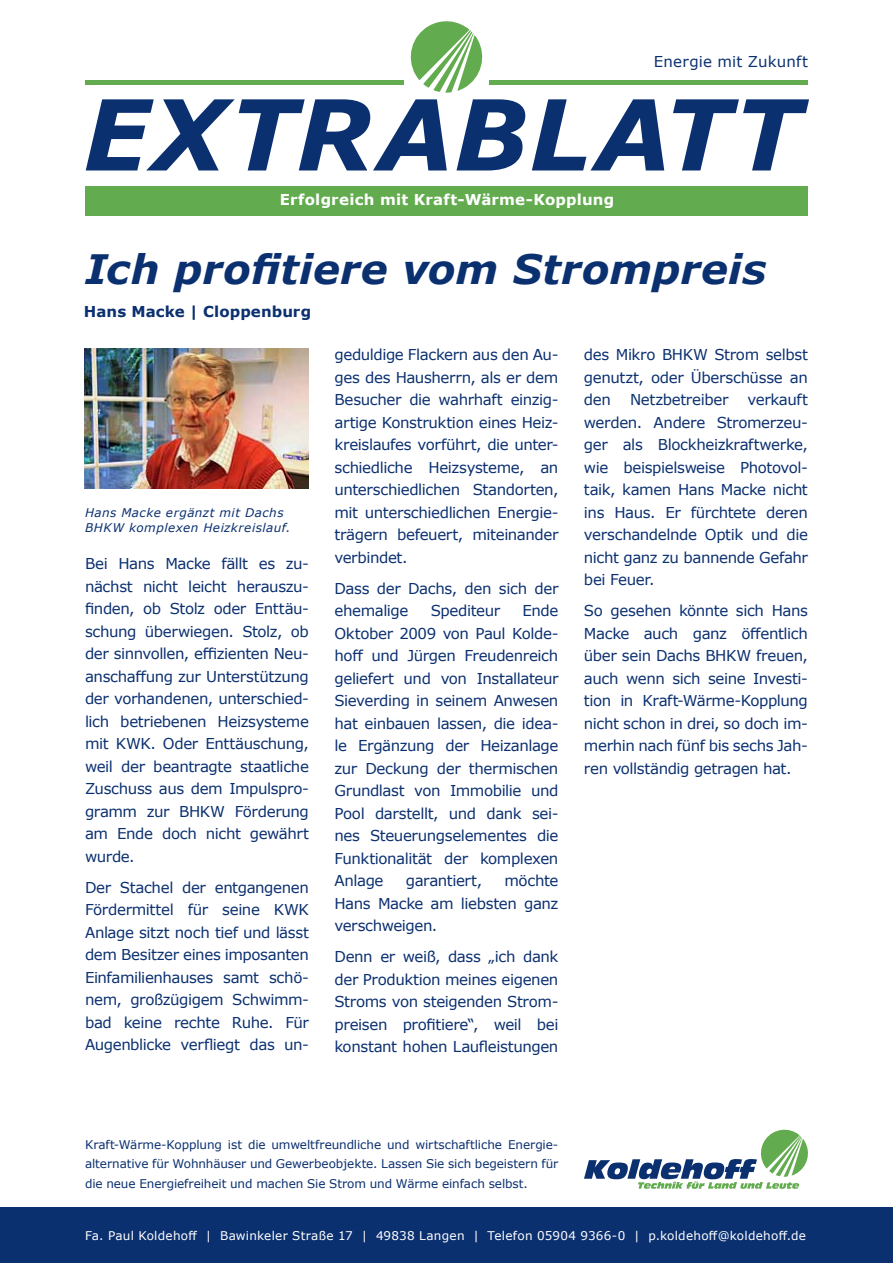
<style>
.page{position:relative;width:893px;height:1263px;background:#fff}
.page>*{position:absolute;margin:0;border:0;box-sizing:border-box;transform-origin:0 0}
.t1{font:italic 700 97.8px "Verdana";letter-spacing:.015em;color:#0b3070}
.t2{font:italic 700 40.5px "Verdana";letter-spacing:.005em;color:#0b3070}
.t3{font:15px/22.5px "Verdana";letter-spacing:-.025em;color:#0b3070;text-align:justify}
.t4{font:700 15px "Verdana";letter-spacing:.015em;color:#fff}
.t5{font:700 15px "Verdana";letter-spacing:.005em;color:#0b3070}
.t6{font:15px "Verdana";letter-spacing:.01em;color:#0b3070}
.t7{font:12px/19.5px "Verdana";letter-spacing:-.01em;color:#0b3070;text-align:justify}
.t8{font:12px "Verdana";letter-spacing:.02em;color:#fff}
.t9{font:italic 12px/15px "Verdana";letter-spacing:.04em;color:#0b3070}
</style>
<div class="page">
<svg style="left:584px;top:1129px;width:224px;height:60px"></svg>
<svg style="left:410px;top:21px;width:73px;height:72px"></svg>
<div style="left:0;top:1208px;width:893px;height:55px;background:#0b3070"></div>
<div style="left:85px;top:186px;width:723px;height:30px;background:#62ab4e"></div>
<hr style="left:85px;top:80px;width:319px;height:4px;background:#62ab4e">
<hr style="left:489px;top:80px;width:319px;height:4px;background:#62ab4e">
<img style="left:84px;top:349px;width:224px;height:139px">
<p class="t6" style="left:654px;top:51px;width:156px">Energie mit Zukunft</p>
<h1 class="t1" style="left:83px;top:66px;width:719px">EXTRABLATT</h1>
<p class="t4" style="left:280px;top:189px;width:336px">Erfolgreich mit Kraft-Wärme-Kopplung</p>
<h2 class="t2" style="left:85px;top:241px;width:683px">Ich profitiere vom Strompreis</h2>
<p class="t5" style="left:84px;top:300px;width:229px">Hans Macke | Cloppenburg</p>
<p class="t9" style="left:85px;top:505px;width:207px">Hans Macke ergänzt mit Dachs<br>BHKW komplexen Heizkreislauf.</p>
<p class="t3" style="left:85px;top:552px;width:225px">Bei Hans Macke fällt es zu&shy;nächst nicht leicht herauszu&shy;finden, ob Stolz oder Enttäu&shy;schung überwiegen. Stolz, ob der sinnvollen, effizienten Neu&shy;anschaffung zur Unterstützung der vorhandenen, unterschied&shy;lich betriebenen Heizsysteme mit KWK. Oder Enttäuschung, weil der beantragte staatliche Zuschuss aus dem Impulspro&shy;gramm zur BHKW Förderung am Ende doch nicht gewährt wurde.</p>
<p class="t3" style="left:85px;top:876px;width:225px">Der Stachel der entgangenen Fördermittel für seine KWK Anlage sitzt noch tief und lässt dem Besitzer eines imposanten Einfamilienhauses samt schö&shy;nem, großzügigem Schwimm&shy;bad keine rechte Ruhe. Für Augenblicke verfliegt das un-</p>
<p class="t3" style="left:334px;top:343px;width:225px">geduldige Flackern aus den Au&shy;ges des Hausherrn, als er dem Besucher die wahrhaft einzig&shy;artige Konstruktion eines Heiz&shy;kreislaufes vorführt, die unter&shy;schiedliche Heizsysteme, an unterschiedlichen Standorten, mit unterschiedlichen Energie&shy;trägern befeuert, miteinander verbindet.</p>
<p class="t3" style="left:334px;top:577px;width:225px">Dass der Dachs, den sich der ehemalige</p>
<p class="t3" style="left:334px;top:599px;width:225px;text-indent:188px">Ende Oktober 2009 von Paul Kolde&shy;hoff und Jürgen Freudenreich geliefert und von Installateur Sieverding in seinem Anwesen hat einbauen lassen, die idea&shy;le Ergänzung der Heizanlage zur Deckung der thermischen Grundlast von Immobilie und Pool darstellt, und dank sei&shy;nes Steuerungselementes die Funktionalität der komplexen Anlage</p>
<p class="t3" style="left:431px;top:599px;width:71px">Spediteur</p>
<p class="t3" style="left:334px;top:869px;width:225px;text-indent:170px">möchte Hans Macke am liebsten ganz verschweigen.</p>
<p class="t3" style="left:334px;top:945px;width:225px">Denn er weiß, dass „ich dank der Produktion meines eigenen Stroms von steigenden Strom&shy;preisen profitiere“, weil bei konstant hohen Laufleistungen</p>
<p class="t3" style="left:406px;top:869px;width:78px">garantiert,</p>
<p class="t3" style="left:584px;top:343px;width:225px">des Mikro BHKW Strom selbst genutzt, oder Überschüsse an den</p>
<p class="t3" style="left:584px;top:388px;width:225px;text-indent:164px">verkauft werden. Andere Stromerzeu&shy;ger als Blockheizkraftwerke, wie beispielsweise Photovol&shy;taik, kamen Hans Macke nicht ins Haus. Er fürchtete deren verschandelnde Optik und die nicht ganz zu bannende Gefahr bei Feuer.</p>
<p class="t3" style="left:584px;top:599px;width:225px">So gesehen könnte sich Hans Macke auch ganz öffentlich über sein Dachs BHKW freuen, auch wenn sich seine Investi&shy;tion in Kraft-Wärme-Kopplung nicht schon in drei, so doch im&shy;merhin nach fünf bis sechs Jah&shy;ren vollständig getragen hat.</p>
<p class="t3" style="left:630px;top:388px;width:100px">Netzbetreiber</p>
<p class="t7" style="left:85px;top:1134px;width:475px">Kraft-Wärme-Kopplung ist die umweltfreundliche und wirtschaftliche Energie&shy;alternative für Wohnhäuser und Gewerbeobjekte. Lassen Sie sich begeistern für die neue Energiefreiheit und machen Sie Strom und Wärme einfach selbst.</p>
<p class="t8" style="left:85px;top:1228px;width:722px">Fa. Paul Koldehoff | Bawinkeler Straße 17 | 49838 Langen | Telefon 05904 9366-0 | p.koldehoff@koldehoff.de</p>
</div>
